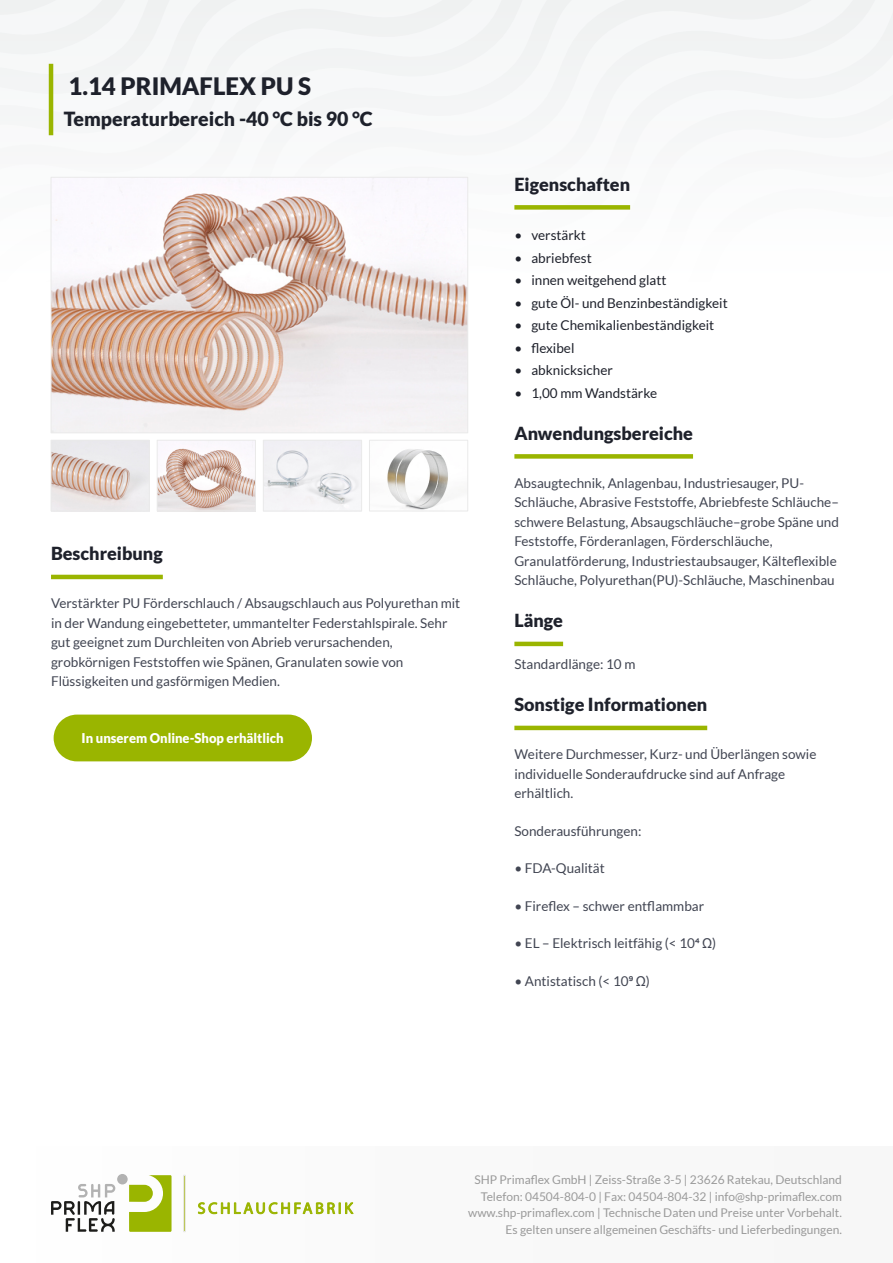
<style>
.page{position:relative;width:893px;height:1263px;background:#fff}
.page>*{position:absolute;margin:0;border:0;box-sizing:border-box;transform-origin:0 0}
.t1{font:900 24px "Lato";color:#1e212b}
.t2{font:900 19.5px "Lato";color:#1e212b}
.t3{font:900 18px "Lato";color:#1e212b}
.t4{font:13.5px/19.5px "Lato";color:#414552}
.t5{font:13.5px "Lato";color:#1e212b}
.t6{font:900 13.5px "Lato";color:#fff;scale:.96 1}
.t7{font:12px/16.5px "Lato";color:#9a9a9a;text-align:right}
.s1{font-family:"Arial"}
</style>
<div class="page">
<div style="left:0;top:0;width:893px;height:281px;background:#f7f8f9"></div>
<div style="left:0;top:1146px;width:893px;height:117px;background:#f9f9f9"></div>
<svg style="left:129px;top:1175px;width:43px;height:57px"></svg>
<svg style="left:51px;top:1184px;width:64px;height:48px"></svg>
<div style="left:117px;top:1174px;width:11px;height:10px;background:#b2b2b2;border-radius:50%"></div>
<div style="left:183px;top:1175px;width:2px;height:57px;background:#a0b100;border:1px solid #eaeaea"></div>
<svg style="left:198px;top:1202px;width:156px;height:12px"></svg>
<hr style="left:49px;top:64px;width:4px;height:71px;background:#9ab500">
<img style="left:53px;top:193px;width:413px;height:238px">
<div style="left:51px;top:177px;width:417px;height:256px;border:1px solid #eaeaea"></div>
<img style="left:53px;top:442px;width:95px;height:67px">
<div style="left:51px;top:440px;width:99px;height:71px;border:1px solid #eaeaea"></div>
<img style="left:159px;top:442px;width:95px;height:67px">
<div style="left:157px;top:440px;width:99px;height:71px;border:1px solid #eaeaea"></div>
<img style="left:265px;top:442px;width:95px;height:67px">
<div style="left:263px;top:440px;width:99px;height:71px;border:1px solid #eaeaea"></div>
<img style="left:387px;top:449px;width:61px;height:60px">
<div style="left:369px;top:440px;width:99px;height:71px;border:1px solid #eaeaea"></div>
<div style="left:514px;top:205px;width:116px;height:5px;background:#9ab500"></div>
<div style="left:514px;top:454px;width:179px;height:5px;background:#9ab500"></div>
<hr style="left:514px;top:642px;width:49px;height:4px;background:#9ab500">
<hr style="left:514px;top:726px;width:193px;height:4px;background:#9ab500">
<hr style="left:51px;top:575px;width:112px;height:4px;background:#9ab500">
<div style="left:54px;top:715px;width:258px;height:46px;background:#9ab500;border-radius:23px"></div>
<h1 class="t1" style="left:68px;top:75px;width:244px">1.14 PRIMAFLEX PU S</h1>
<h2 class="t2" style="left:64px;top:110px;width:310px">Temperaturbereich -40 °C bis 90 °C</h2>
<h3 class="t3" style="left:51px;top:546px;width:113px">Beschreibung</h3>
<p class="t4" style="left:51px;top:594px;width:411px">Verstärkter PU Förderschlauch / Absaugschlauch aus Polyurethan mit in der Wandung eingebetteter, ummantelter Federstahlspirale. Sehr gut geeignet zum Durchleiten von Abrieb verursachenden, grobkörnigen Feststoffen wie Spänen, Granulaten sowie von Flüssigkeiten und gasförmigen Medien.</p>
<p class="t6" style="left:82px;top:732px;width:212px">In unserem Online-Shop erhältlich</p>
<h3 class="t3" style="left:514px;top:176px;width:117px">Eigenschaften</h3>
<p class="t5" style="left:514px;top:229px;width:73px">• verstärkt</p>
<p class="t5" style="left:514px;top:252px;width:79px">• abriebfest</p>
<p class="t5" style="left:514px;top:274px;width:154px">• innen weitgehend glatt</p>
<p class="t5" style="left:514px;top:297px;width:215px">• gute Öl- und Benzinbeständigkeit</p>
<p class="t5" style="left:514px;top:319px;width:201px">• gute Chemikalienbeständigkeit</p>
<p class="t5" style="left:514px;top:342px;width:62px">• flexibel</p>
<p class="t5" style="left:514px;top:364px;width:100px">• abknicksicher</p>
<p class="t5" style="left:514px;top:387px;width:144px">• 1,00 mm Wandstärke</p>
<h3 class="t3" style="left:514px;top:425px;width:180px">Anwendungsbereiche</h3>
<p class="t4" style="left:514px;top:474px;width:326px">Absaugtechnik, Anlagenbau, Industriesauger, PU-Schläuche, Abrasive Feststoffe, Abriebfeste Schläuche– schwere Belastung, Absaugschläuche–grobe Späne und Feststoffe, Förderanlagen, Förderschläuche, Granulatförderung, Industriestaubsauger, Kälteflexible Schläuche, Polyurethan(PU)-Schläuche, Maschinenbau</p>
<h3 class="t3" style="left:514px;top:613px;width:50px">Länge</h3>
<p class="t4" style="left:514px;top:655px;width:123px">Standardlänge: 10 m</p>
<h3 class="t3" style="left:514px;top:697px;width:194px">Sonstige Informationen</h3>
<p class="t4" style="left:514px;top:745px;width:304px">Weitere Durchmesser, Kurz- und Überlängen sowie individuelle Sonderaufdrucke sind auf Anfrage erhältlich.</p>
<p class="t4" style="left:514px;top:822px;width:129px">Sonderausführungen:</p>
<p class="t4" style="left:514px;top:859px;width:92px">• FDA-Qualität</p>
<p class="t4" style="left:514px;top:897px;width:191px">• Fireflex – schwer entflammbar</p>
<p class="t4" style="left:514px;top:934px;width:203px">• EL – Elektrisch leitfähig (&lt; 10<span class="s1">⁴ Ω</span>)</p>
<p class="t4" style="left:514px;top:972px;width:137px">• Antistatisch (&lt; 10<span class="s1">⁹ Ω</span>)</p>
<p class="t7" style="left:468px;top:1172px;width:375px">SHP Primaflex GmbH | Zeiss-Straße 3-5 | 23626 Ratekau, Deutschland Telefon: 04504-804-0 | Fax: 04504-804-32 | info@shp-primaflex.com www.shp-primaflex.com | Technische Daten und Preise unter Vorbehalt.<br>Es gelten unsere allgemeinen Geschäfts- und Lieferbedingungen.</p>
</div>
